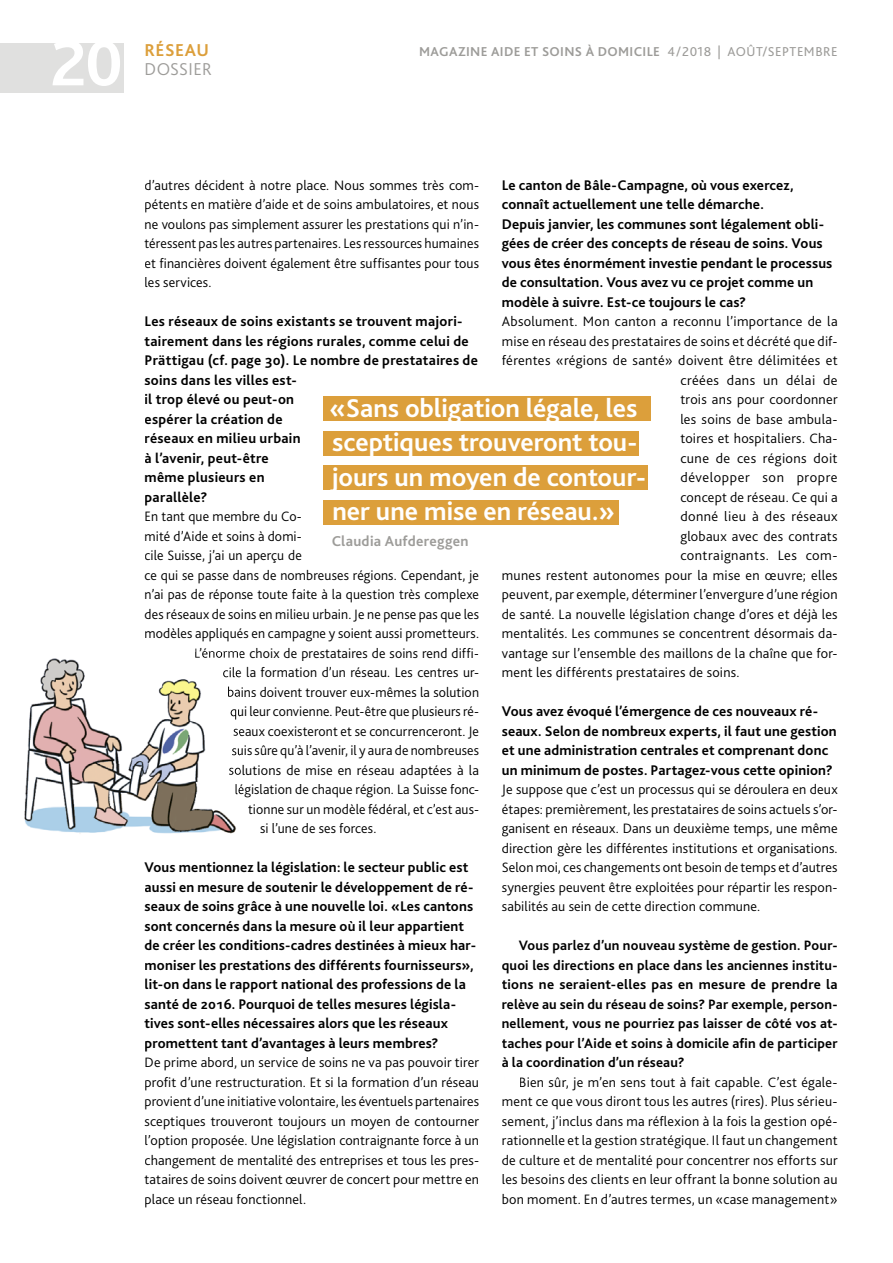
<style>
.page{position:relative;width:893px;height:1263px;background:#fff}
.page>*{position:absolute;margin:0;border:0;box-sizing:border-box;transform-origin:0 0}
.t1{font:700 67.5px "Bliss 2";color:#fff}
.t2{font:700 27px/34.5px "Bliss 2";color:#fff}
.t3{font:300 18px "Bliss 2";letter-spacing:.015em;color:#9d9c99}
.t4{font:700 18px "Bliss 2";letter-spacing:.025em;color:#dc9f3b}
.t5{font:700 15px "Bliss 2";letter-spacing:.015em;color:#9d9c99}
.t6{font:700 14.7px/19.5px "Bliss 2";letter-spacing:.01em;color:#000}
.t7{font:300 14.25px/19.5px "Bliss 2";letter-spacing:.01em;color:#000;text-align:justify}
.t8{font:700 14.25px/19.5px "Bliss 2";letter-spacing:.01em;color:#000;text-align:justify}
.t9{font:300 14.25px "Bliss 2";letter-spacing:.03em;color:#000}
.t10{font:300 14.25px "Bliss 2";letter-spacing:.045em;color:#000}
.t11{font:700 13.5px "Bliss 2";letter-spacing:.025em;color:#9d9c99}
.s1{font-weight:400}
</style>
<div class="page">
<div style="left:0;top:43px;width:123px;height:50px;background:#e0e0df"></div>
<img style="left:24px;top:658px;width:215px;height:176px">
<img style="left:195px;top:652px;width:44px;height:9px">
<img style="left:223px;top:667px;width:16px;height:10px">
<svg style="left:228px;top:686px;width:11px;height:11px"></svg>
<svg style="left:231px;top:706px;width:8px;height:13px"></svg>
<svg style="left:233px;top:726px;width:6px;height:12px"></svg>
<svg style="left:232px;top:745px;width:7px;height:13px"></svg>
<img style="left:229px;top:764px;width:10px;height:14px">
<svg style="left:236px;top:784px;width:3px;height:13px"></svg>
<div style="left:323px;top:397px;width:328px;height:24px;background:#dc9f3b"></div>
<div style="left:323px;top:431px;width:315px;height:24px;background:#dc9f3b"></div>
<div style="left:323px;top:466px;width:325px;height:24px;background:#dc9f3b"></div>
<div style="left:323px;top:500px;width:296px;height:24px;background:#dc9f3b"></div>
<h1 class="t1" style="left:51px;top:21px;width:74px">20</h1>
<p class="t4" style="left:145px;top:39px;width:66px">RÉSEAU</p>
<p class="t11" style="left:419px;top:43px;width:420px">MAGAZINE AIDE ET SOINS À DOMICILE <span class="s1">4 / 2018 | AOÛT/SEPTEMBRE</span></p>
<p class="t3" style="left:145px;top:58px;width:69px">DOSSIER</p>
<p class="t6" style="left:502px;top:175px;width:332px">Le canton de Bâle-Campagne, où vous exercez, connaît actuellement une telle démarche.<br>Depuis janvier, les communes sont légalement obli&shy;gées de créer des concepts de réseau de soins. Vous vous êtes énormément investie pendant le processus de consultation. Vous avez vu ce projet comme un modèle à suivre. Est-ce toujours le cas?</p>
<p class="t7" style="left:502px;top:312px;width:337px">Absolument. Mon canton a reconnu l’importance de la</p>
<p class="t7" style="left:502px;top:331px;width:337px">mise en réseau des prestataires de soins et décrété que dif-</p>
<p class="t7" style="left:502px;top:351px;width:337px">férentes «régions de santé» doivent être délimitées et</p>
<p class="t9" style="left:680px;top:371px;width:159px">créées dans un délai de</p>
<p class="t7" style="left:680px;top:390px;width:159px">trois ans pour coordonner</p>
<p class="t7" style="left:680px;top:409px;width:159px">les soins de base ambula-</p>
<p class="t7" style="left:680px;top:429px;width:159px">toires et hospitaliers. Cha-</p>
<p class="t7" style="left:680px;top:448px;width:159px">cune de ces régions doit</p>
<p class="t10" style="left:680px;top:468px;width:159px">développer son propre</p>
<p class="t7" style="left:680px;top:487px;width:159px">concept de réseau. Ce qui a</p>
<p class="t7" style="left:680px;top:507px;width:159px">donné lieu à des réseaux</p>
<p class="t7" style="left:680px;top:526px;width:159px">globaux avec des contrats</p>
<p class="t9" style="left:680px;top:546px;width:159px">contraignants. Les com-</p>
<p class="t7" style="left:502px;top:565px;width:337px">munes restent autonomes pour la mise en œuvre; elles</p>
<p class="t7" style="left:502px;top:585px;width:337px">peuvent, par exemple, déterminer l’envergure d’une région</p>
<p class="t7" style="left:502px;top:604px;width:337px">de santé. La nouvelle législation change d’ores et déjà les</p>
<p class="t7" style="left:502px;top:624px;width:337px">mentalités. Les communes se concentrent désormais da-</p>
<p class="t7" style="left:502px;top:643px;width:337px">vantage sur l’ensemble des maillons de la chaîne que for-</p>
<p class="t7" style="left:502px;top:663px;width:239px">ment les différents prestataires de soins.</p>
<p class="t6" style="left:502px;top:701px;width:336px">Vous avez évoqué l’émergence de ces nouveaux ré&shy;seaux. Selon de nombreux experts, il faut une gestion et une administration centrales et comprenant donc un minimum de postes. Partagez-vous cette opinion?</p>
<p class="t7" style="left:502px;top:780px;width:337px">Je suppose que c’est un processus qui se déroulera en deux étapes: premièrement, les prestataires de soins actuels s’or&shy;ganisent en réseaux. Dans un deuxième temps, une même direction gère les différentes institutions et organisations.<br>Selon moi, ces changements ont besoin de temps et d’autres synergies peuvent être exploitées pour répartir les respon&shy;sabilités au sein de cette direction commune.</p>
<p class="t8" style="left:502px;top:936px;width:337px;text-indent:17px">Vous parlez d’un nouveau système de gestion. Pour&shy;quoi les directions en place dans les anciennes institu&shy;tions ne seraient-elles pas en mesure de prendre la relève au sein du réseau de soins? Par exemple, person&shy;nellement, vous ne pourriez pas laisser de côté vos at&shy;taches pour l’Aide et soins à domicile afin de participer à la coordination d’un réseau?</p>
<p class="t7" style="left:502px;top:1072px;width:337px;text-indent:17px">Bien sûr, je m’en sens tout à fait capable. C’est égale&shy;ment ce que vous diront tous les autres (rires). Plus sérieu&shy;sement, j’inclus dans ma réflexion à la fois la gestion opé&shy;rationnelle et la gestion stratégique. Il faut un changement de culture et de mentalité pour concentrer nos efforts sur les besoins des clients en leur offrant la bonne solution au bon moment. En d’autres termes, un «case management»</p>
<p class="t7" style="left:145px;top:175px;width:336px">d’autres décident à notre place. Nous sommes très com&shy;pétents en matière d’aide et de soins ambulatoires, et nous ne voulons pas simplement assurer les prestations qui n’in&shy;téressent pas les autres partenaires. Les ressources humaines et financières doivent également être suffisantes pour tous les services.</p>
<p class="t6" style="left:145px;top:311px;width:335px">Les réseaux de soins existants se trouvent majori&shy;tairement dans les régions rurales, comme celui de<br>Prättigau (cf. page 30). Le nombre de prestataires de soins dans les villes est-<br>il trop élevé ou peut-on<br>espérer la création de<br>réseaux en milieu urbain<br>à l’avenir, peut-être<br>même plusieurs en<br>parallèle?</p>
<p class="t7" style="left:145px;top:507px;width:159px">En tant que membre du Co-</p>
<p class="t7" style="left:145px;top:526px;width:159px">mité d’Aide et soins à domi-</p>
<p class="t7" style="left:145px;top:546px;width:159px">cile Suisse, j’ai un aperçu de</p>
<p class="t7" style="left:145px;top:565px;width:336px">ce qui se passe dans de nombreuses régions. Cependant, je</p>
<p class="t7" style="left:145px;top:585px;width:336px">n’ai pas de réponse toute faite à la question très complexe</p>
<p class="t7" style="left:145px;top:604px;width:336px">des réseaux de soins en milieu urbain. Je ne pense pas que les</p>
<p class="t7" style="left:145px;top:624px;width:336px">modèles appliqués en campagne y soient aussi prometteurs.</p>
<p class="t7" style="left:194px;top:643px;width:287px">L’énorme choix de prestataires de soins rend diffi-</p>
<p class="t7" style="left:223px;top:663px;width:258px">cile la formation d’un réseau. Les centres ur-</p>
<p class="t7" style="left:227px;top:682px;width:253px">bains doivent trouver eux-mêmes la solution</p>
<p class="t7" style="left:230px;top:702px;width:251px">qui leur convienne. Peut-être que plusieurs ré-</p>
<p class="t7" style="left:233px;top:721px;width:247px">seaux coexisteront et se concurrenceront. Je</p>
<p class="t7" style="left:232px;top:741px;width:249px">suis sûre qu’à l’avenir, il y aura de nombreuses</p>
<p class="t7" style="left:229px;top:760px;width:252px">solutions de mise en réseau adaptées à la</p>
<p class="t7" style="left:235px;top:780px;width:246px">législation de chaque région. La Suisse fonc-</p>
<p class="t7" style="left:248px;top:799px;width:232px">tionne sur un modèle fédéral, et c’est aus-</p>
<p class="t7" style="left:260px;top:819px;width:118px">si l’une de ses forces.</p>
<p class="t6" style="left:145px;top:857px;width:333px">Vous mentionnez la législation: le secteur public est aussi en mesure de soutenir le développement de ré&shy;seaux de soins grâce à une nouvelle loi. «Les cantons sont concernés dans la mesure où il leur appartient de créer les conditions-cadres destinées à mieux har&shy;moniser les prestations des différents fournisseurs», lit-on dans le rapport national des professions de la santé de 2016. Pourquoi de telles mesures législa&shy;tives sont-elles nécessaires alors que les réseaux promettent tant d’avantages à leurs membres?</p>
<p class="t7" style="left:145px;top:1053px;width:336px">De prime abord, un service de soins ne va pas pouvoir tirer profit d’une restructuration. Et si la formation d’un réseau provient d’une initiative volontaire, les éventuels partenaires sceptiques trouveront toujours un moyen de contourner l’option proposée. Une législation contraignante force à un changement de mentalité des entreprises et tous les pres&shy;tataires de soins doivent œuvrer de concert pour mettre en place un réseau fonctionnel.</p>
<h2 class="t2" style="left:329px;top:390px;width:318px">«Sans obligation légale, les sceptiques trouveront tou - jours un moyen de contour&shy;ner une mise en réseau.»</h2>
<p class="t5" style="left:332px;top:531px;width:138px">Claudia Aufdereggen</p>
</div>
